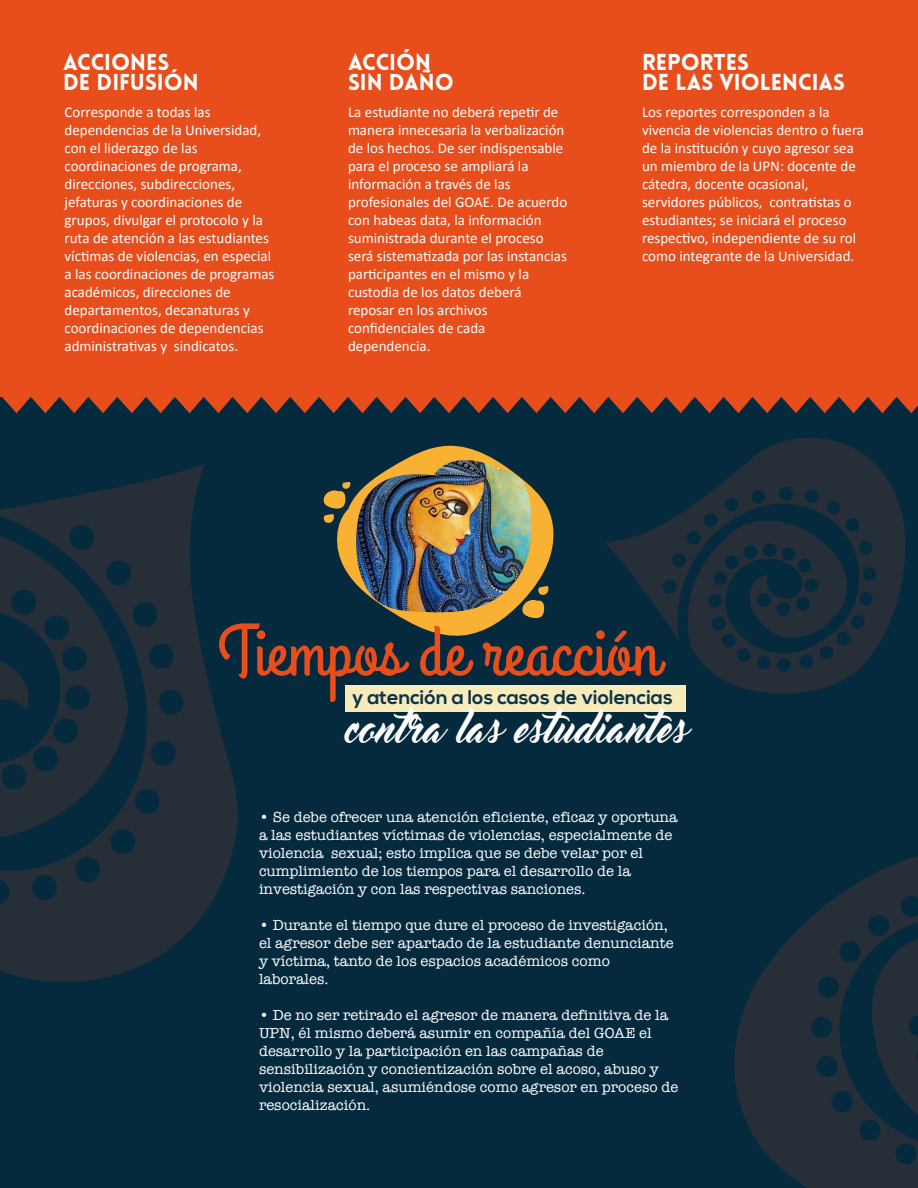
<style>
.page{position:relative;width:918px;height:1188px;background:#fff}
.page>*{position:absolute;margin:0;border:0;box-sizing:border-box;transform-origin:0 0}
.t1{font:72px "Grand Hotel";color:#e84e1b}
.t2{font:39.6px "Master Of Break";color:#fff}
.t3{font:900 22.5px/19.5px "Lovelo";color:#fff}
.t4{font:700 19.8px "Nexa";color:#0d3249}
.t5{font:15px/18px "Calibri";color:#fff}
.t6{font:15px/18px "American Typewriter";color:#fff}
</style>
<div class="page">
<div style="left:0;top:396px;width:918px;height:792px;background:#052a3d"></div>
<div style="left:0;top:0;width:918px;height:396px;background:#e84e1b"></div>
<svg style="left:1px;top:396px;width:917px;height:17px"></svg>
<div style="left:345px;top:685px;width:340px;height:26px;background:#f7ebb9"></div>
<img style="left:323px;top:445px;width:231px;height:191px">
<svg style="left:606px;top:438px;width:299px;height:256px"></svg>
<svg style="left:0;top:464px;width:238px;height:518px;fill:#262f37"></svg>
<svg style="left:734px;top:856px;width:184px;height:332px;fill:#262f37"></svg>
<h3 class="t3" style="left:63px;top:53px;width:137px">ACCIONES<br>DE DIFUSIÓN</h3>
<h3 class="t3" style="left:348px;top:53px;width:107px">ACCIÓN<br>SIN DAÑO</h3>
<h3 class="t3" style="left:642px;top:53px;width:205px">REPORTES<br>DE LAS VIOLENCIAS</h3>
<p class="t5" style="left:64px;top:103px;width:211px">Corresponde a todas las dependencias de la Universidad, con el liderazgo de las coordinaciones de programa, direcciones, subdirecciones, jefaturas y coordinaciones de grupos, divulgar el protocolo y la ruta de atención a las estudiantes víctimas de violencias, en especial a las coordinaciones de programas académicos, direcciones de departamentos, decanaturas y coordinaciones de dependencias administrativas y sindicatos.</p>
<p class="t5" style="left:348px;top:103px;width:221px">La estudiante no deberá repetir de manera innecesaria la verbalización de los hechos. De ser indispensable para el proceso se ampliará la información a través de las profesionales del GOAE. De acuerdo con habeas data, la información suministrada durante el proceso será sistematizada por las instancias participantes en el mismo y la custodia de los datos deberá reposar en los archivos confidenciales de cada dependencia.</p>
<p class="t5" style="left:642px;top:103px;width:224px">Los reportes corresponden a la vivencia de violencias dentro o fuera de la institución y cuyo agresor sea un miembro de la UPN: docente de cátedra, docente ocasional, servidores públicos, contratistas o estudiantes; se iniciará el proceso respectivo, independiente de su rol como integrante de la Universidad.</p>
<h1 class="t1" style="left:218px;top:606px;width:443px">Tiempos de reacción</h1>
<h3 class="t4" style="left:352px;top:686px;width:322px">y atención a los casos de violencias</h3>
<h2 class="t2" style="left:343px;top:706px;width:344px">contra las estudiantes</h2>
<p class="t6" style="left:259px;top:807px;width:420px">• Se debe ofrecer una atención eficiente, eficaz y oportuna a las estudiantes víctimas de violencias, especialmente de violencia sexual; esto implica que se debe velar por el cumplimiento de los tiempos para el desarrollo de la investigación y con las respectivas sanciones.</p>
<p class="t6" style="left:259px;top:915px;width:416px">• Durante el tiempo que dure el proceso de investigación, el agresor debe ser apartado de la estudiante denunciante y víctima, tanto de los espacios académicos como laborales.</p>
<p class="t6" style="left:259px;top:1005px;width:421px">• De no ser retirado el agresor de manera definitiva de la UPN, él mismo deberá asumir en compañía del GOAE el desarrollo y la participación en las campañas de sensibilización y concientización sobre el acoso, abuso y violencia sexual, asumiéndose como agresor en proceso de resocialización.</p>
</div>
